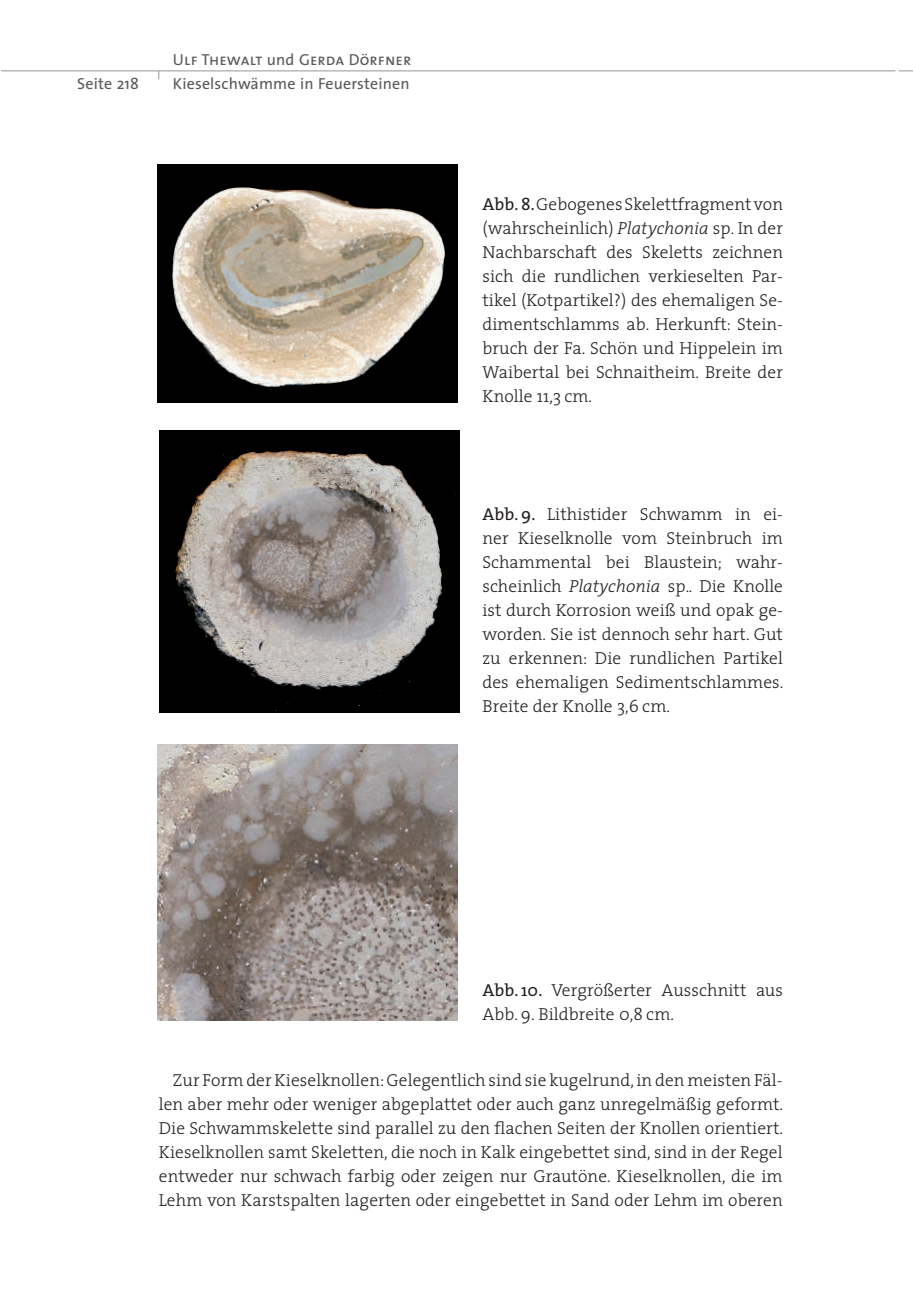
<style>
.page{position:relative;width:913px;height:1310px;background:#fff}
.page>*{position:absolute;margin:0;border:0;box-sizing:border-box;transform-origin:0 0}
.t1{font:300 17.4px/24px "The Serif";letter-spacing:.005em;color:#231f20;text-align:justify}
.t2{font:16px "The Sans";letter-spacing:.01em;color:#57585a}
.t3{font:16px "The Sans Caps";letter-spacing:.01em;color:#57585a}
.s1{font-family:"The Sans"}
.s2{font-weight:400}
.s3{font-style:italic}
</style>
<div class="page">
<hr style="left:1px;top:70px;width:894px;height:1px;background:#939598">
<svg style="left:898px;top:70px;width:15px;height:1px"></svg>
<img style="left:157px;top:164px;width:301px;height:238px">
<img style="left:159px;top:431px;width:301px;height:282px">
<img style="left:157px;top:744px;width:301px;height:276px">
<p class="t3" style="left:173px;top:46px;width:240px">Ulf Thewalt <span class="s1">und</span> Gerda Dörfner</p>
<p class="t2" style="left:77px;top:70px;width:63px">Seite 218</p>
<p class="t2" style="left:173px;top:70px;width:238px">Kieselschwämme in Feuersteinen</p>
<p class="t1" style="left:482px;top:191px;width:302px"><span class="s2">Abb. 8.</span> GebogenesSkelettfragmentvon (wahrscheinlich) <span class="s3">Platychonia</span> sp. In der Nachbarschaft des Skeletts zeichnen sich die rundlichen verkieselten Par&shy;tikel (Kotpartikel?) des ehemaligen Se&shy;dimentschlamms ab. Herkunft: Stein&shy;bruch der Fa. Schön und Hippelein im Waibertal bei Schnaitheim. Breite der Knolle 11,3 cm.</p>
<p class="t1" style="left:482px;top:501px;width:303px"><span class="s2">Abb. 9.</span> Lithistider Schwamm in ei&shy;ner Kieselknolle vom Steinbruch im Schammental bei Blaustein; wahr&shy;scheinlich <span class="s3">Platychonia</span> sp.. Die Knolle ist durch Korrosion weiß und opak ge&shy;worden. Sie ist dennoch sehr hart. Gut zu erkennen: Die rundlichen Partikel des ehemaligen Sedimentschlammes.<br>Breite der Knolle 3,6 cm.</p>
<p class="t1" style="left:482px;top:978px;width:302px"><span class="s2">Abb. 10.</span> Vergrößerter Ausschnitt aus<br>Abb. 9. Bildbreite 0,8 cm.</p>
<p class="t1" style="left:159px;top:1067px;width:626px;text-indent:14px">Zur Form der Kieselknollen:Gelegentlich sind sie kugelrund,in den meisten Fäl&shy;len aber mehr oder weniger abgeplattet oder auch ganz unregelmäßig geformt.<br>Die Schwammskelette sind parallel zu den flachen Seiten der Knollen orientiert.<br>Kieselknollen samt Skeletten, die noch in Kalk eingebettet sind, sind in der Regel entweder nur schwach farbig oder zeigen nur Grautöne. Kieselknollen, die im Lehm von Karstspalten lagerten oder eingebettet in Sand oder Lehm im oberen</p>
</div>
